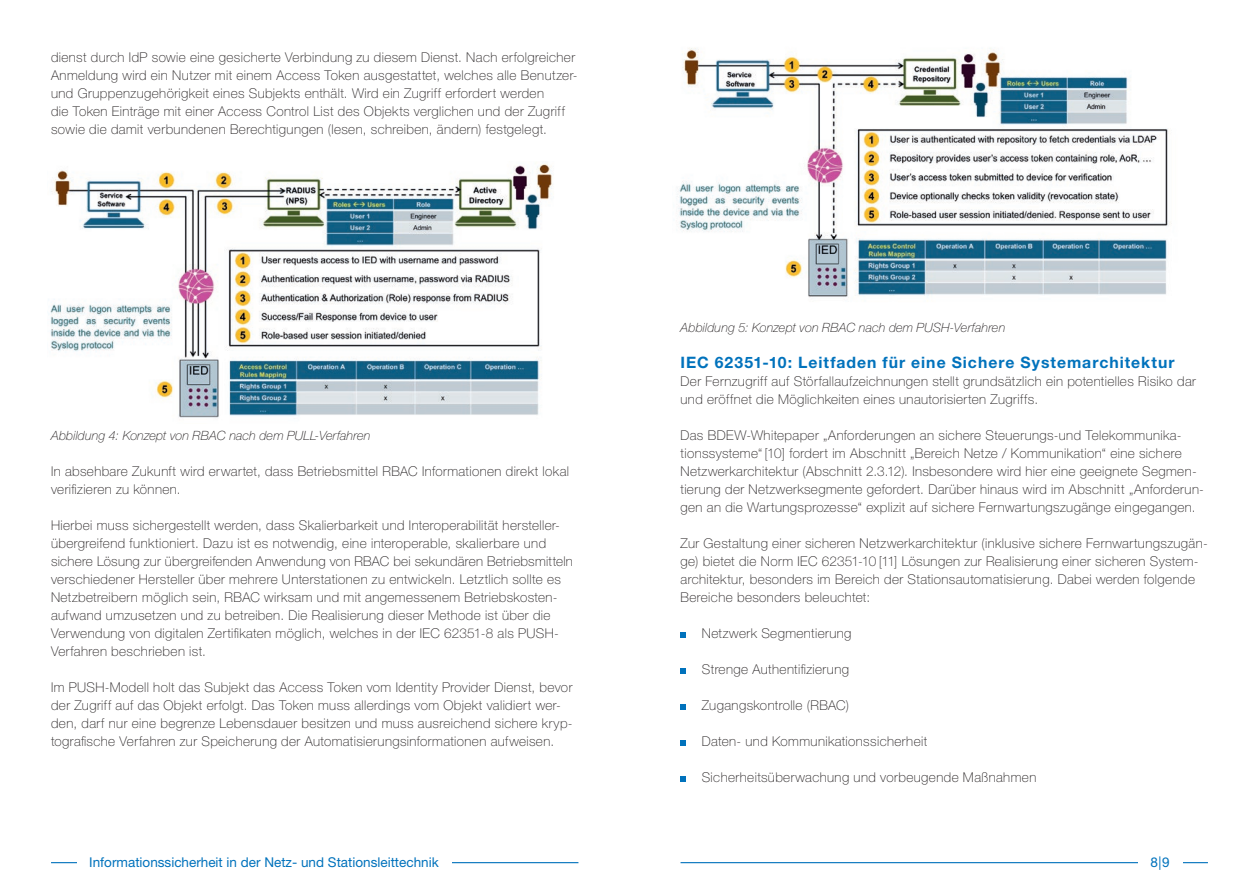
<style>
.page{position:relative;width:1259px;height:893px;background:#fff}
.page>*{position:absolute;margin:0;border:0;box-sizing:border-box;transform-origin:0 0}
.t1{font:700 15.75px "Helvetica Neue LT Std";letter-spacing:.065em;color:#0072bc}
.t2{font:100 13.5px/18px "Helvetica Neue LT Std";letter-spacing:.03em;color:#231f20}
.t3{font:13.5px "Helvetica Neue LT Std";color:#0072bc}
.t4{font:italic 100 12.75px "Helvetica Neue LT Std";letter-spacing:.01em;color:#231f20}
</style>
<div class="page">
<hr style="left:51px;top:862px;width:527px;height:1px;background:#0072bc">
<hr style="left:680px;top:862px;width:528px;height:1px;background:#0072bc">
<div style="left:77px;top:858px;width:374px;height:9px;background:#fff"></div>
<div style="left:1137px;top:858px;width:45px;height:9px;background:#fff"></div>
<svg style="left:680px;top:632px;width:6px;height:6px"></svg>
<svg style="left:680px;top:668px;width:6px;height:6px"></svg>
<svg style="left:680px;top:704px;width:6px;height:6px"></svg>
<svg style="left:680px;top:740px;width:6px;height:6px"></svg>
<svg style="left:680px;top:776px;width:6px;height:6px"></svg>
<img style="left:678px;top:48px;width:492px;height:250px">
<img style="left:50px;top:164px;width:503px;height:254px">
<p class="t2" style="left:51px;top:48px;width:528px">dienst durch IdP sowie eine gesicherte Verbindung zu diesem Dienst. Nach erfolgreicher Anmeldung wird ein Nutzer mit einem Access Token ausgestattet, welches alle Benutzer&shy;und Gruppenzugehörigkeit eines Subjekts enthält. Wird ein Zugriff erfordert werden<br>die Token Einträge mit einer Access Control List des Objekts verglichen und der Zugriff sowie die damit verbundenen Berechtigungen (lesen, schreiben, ändern) festgelegt.</p>
<p class="t4" style="left:51px;top:428px;width:321px">Abbildung 4: Konzept von RBAC nach dem PULL-Verfahren</p>
<p class="t2" style="left:51px;top:462px;width:519px">In absehbare Zukunft wird erwartet, dass Betriebsmittel RBAC Informationen direkt lokal verifizieren zu können.</p>
<p class="t2" style="left:51px;top:516px;width:523px">Hierbei muss sichergestellt werden, dass Skalierbarkeit und Interoperabilität hersteller&shy;übergreifend funktioniert. Dazu ist es notwendig, eine interoperable, skalierbare und sichere Lösung zur übergreifenden Anwendung von RBAC bei sekundären Betriebsmitteln verschiedener Hersteller über mehrere Unterstationen zu entwickeln. Letztlich sollte es Netzbetreibern möglich sein, RBAC wirksam und mit angemessenem Betriebskosten&shy;aufwand umzusetzen und zu betreiben. Die Realisierung dieser Methode ist über die Verwendung von digitalen Zertifikaten möglich, welches in der IEC 62351-8 als PUSH-Verfahren beschrieben ist.</p>
<p class="t2" style="left:51px;top:678px;width:523px">Im PUSH-Modell holt das Subjekt das Access Token vom Identity Provider Dienst, bevor der Zugriff auf das Objekt erfolgt. Das Token muss allerdings vom Objekt validiert wer&shy;den, darf nur eine begrenze Lebensdauer besitzen und muss ausreichend sichere kryp&shy;tografische Verfahren zur Speicherung der Automatisierungsinformationen aufweisen.</p>
<p class="t4" style="left:680px;top:320px;width:326px">Abbildung 5: Konzept von RBAC nach dem PUSH-Verfahren</p>
<p class="t1" style="left:680px;top:352px;width:495px">IEC 62351-10: Leitfaden für eine Sichere Systemarchitektur</p>
<p class="t2" style="left:680px;top:372px;width:517px">Der Fernzugriff auf Störfallaufzeichnungen stellt grundsätzlich ein potentielles Risiko dar und eröffnet die Möglichkeiten eines unautorisierten Zugriffs.</p>
<p class="t2" style="left:680px;top:426px;width:525px">Das BDEW-Whitepaper „Anforderungen an sichere Steuerungs-und Telekommunika&shy;tionssysteme“ [10] fordert im Abschnitt „Bereich Netze / Kommunikation“ eine sichere Netzwerkarchitektur (Abschnitt 2.3.12). Insbesondere wird hier eine geeignete Segmen&shy;tierung der Netzwerksegmente gefordert. Darüber hinaus wird im Abschnitt „Anforderun&shy;gen an die Wartungsprozesse“ explizit auf sichere Fernwartungszugänge eingegangen.</p>
<p class="t2" style="left:680px;top:534px;width:529px">Zur Gestaltung einer sicheren Netzwerkarchitektur (inklusive sichere Fernwartungszugän&shy;ge) bietet die Norm IEC 62351-10 [11] Lösungen zur Realisierung einer sicheren System&shy;architektur, besonders im Bereich der Stationsautomatisierung. Dabei werden folgende Bereiche besonders beleuchtet:</p>
<p class="t2" style="left:702px;top:624px;width:151px">Netzwerk Segmentierung</p>
<p class="t2" style="left:702px;top:660px;width:149px">Strenge Authentifizierung</p>
<p class="t2" style="left:702px;top:696px;width:149px">Zugangskontrolle (RBAC)</p>
<p class="t2" style="left:702px;top:732px;width:227px">Daten- und Kommunikationssicherheit</p>
<p class="t2" style="left:702px;top:768px;width:336px">Sicherheitsüberwachung und vorbeugende Maßnahmen</p>
<p class="t3" style="left:89px;top:855px;width:351px">Informationssicherheit in der Netz- und Stationsleittechnik</p>
<p class="t3" style="left:1150px;top:855px;width:21px">8|9</p>
</div>
